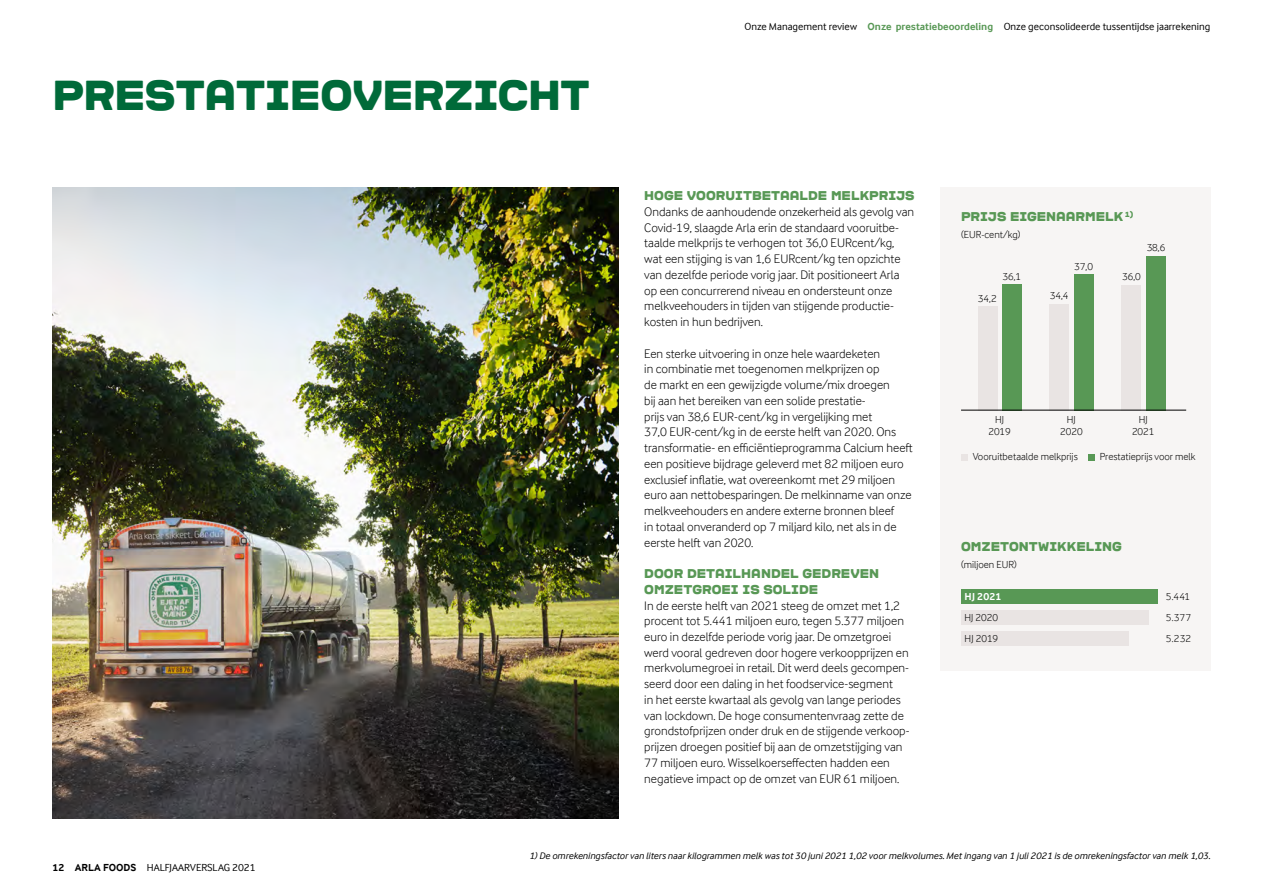
<style>
.page{position:relative;width:1263px;height:893px;background:#fff}
.page>*{position:absolute;margin:0;border:0;box-sizing:border-box;transform-origin:0 0}
.t1{font:42px "ARLASTRONG";letter-spacing:-.015em;color:#006a39}
.t2{font:300 12.75px/15.8px "Arla Inter Face";color:#000}
.t3{font:12.75px "ARLASTRONG";color:#589855}
.t4{font:300 10.5px/12px "Arla Inter Face";color:#000;text-align:center}
.t5{font:10.5px "Arla Inter Face";color:#000}
.t6{font:700 10.5px "Arla Inter Face";letter-spacing:.025em;color:#fff}
.t7{font:italic 9.75px "Arla Inter Face";color:#000}
.t8{font:7.5px "ARLASTRONG";color:#589855}
.s1{font-weight:700;color:#589855}
.s2{font-weight:700}
</style>
<div class="page">
<div style="left:940px;top:188px;width:270px;height:483px;background:#f7f5f4"></div>
<div style="left:1002px;top:284px;width:19px;height:126px;background:#589855"></div>
<div style="left:978px;top:306px;width:19px;height:104px;background:#e9e4e3"></div>
<div style="left:1074px;top:274px;width:19px;height:136px;background:#589855"></div>
<div style="left:1050px;top:304px;width:19px;height:106px;background:#e9e4e3"></div>
<div style="left:1146px;top:256px;width:19px;height:154px;background:#589855"></div>
<div style="left:1121px;top:285px;width:20px;height:125px;background:#e9e4e3"></div>
<hr style="left:961px;top:410px;width:225px;height:1px;background:#000">
<svg style="left:961px;top:454px;width:6px;height:6px"></svg>
<svg style="left:1088px;top:454px;width:6px;height:6px"></svg>
<div style="left:961px;top:589px;width:197px;height:14px;background:#589855"></div>
<div style="left:961px;top:610px;width:188px;height:15px;background:#e9e4e3"></div>
<div style="left:961px;top:631px;width:167px;height:15px;background:#e9e4e3"></div>
<img style="left:53px;top:188px;width:566px;height:631px">
<h1 class="t1" style="left:53px;top:74px;width:539px">PRESTATIEOVERZICHT</h1>
<p class="t5" style="left:744px;top:20px;width:467px">Onze Management review <span class="s1">Onze prestatiebeoordeling</span> Onze geconsolideerde tussentijdse jaarrekening</p>
<p class="t3" style="left:644px;top:189px;width:21px">HOGE</p>
<p class="t3" style="left:687px;top:189px;width:11px">VOORU</p>
<p class="t3" style="left:735px;top:189px;width:37px">ITBETAALDE</p>
<p class="t3" style="left:831px;top:189px;width:11px">MELK</p>
<p class="t3" style="left:869px;top:189px;width:37px">PRIJS</p>
<p class="t2" style="left:644px;top:203px;width:271px">Ondanks de aanhoudende onzekerheid als gevolg van Covid-19, slaagde Arla erin de standaard vooruitbe&shy;taalde melkprijs te verhogen tot 36,0 EURcent/kg, wat een stijging is van 1,6 EURcent/kg ten opzichte van dezelfde periode vorig jaar. Dit positioneert Arla op een concurrerend niveau en ondersteunt onze melkveehouders in tijden van stijgende productie&shy;kosten in hun bedrijven.</p>
<p class="t2" style="left:644px;top:345px;width:270px">Een sterke uitvoering in onze hele waardeketen<br>in combinatie met toegenomen melkprijzen op<br>de markt en een gewijzigde volume/mix droegen<br>bij aan het bereiken van een solide prestatie-<br>prijs van 38,6 EUR-cent/kg in vergelijking met<br>37,0 EUR-cent/kg in de eerste helft van 2020. Ons transformatie- en efficiëntieprogramma Calcium heeft een positieve bijdrage geleverd met 82 miljoen euro exclusief inflatie, wat overeenkomt met 29 miljoen euro aan nettobesparingen. De melkinname van onze melkveehouders en andere externe bronnen bleef<br>in totaal onveranderd op 7 miljard kilo, net als in de eerste helft van 2020.</p>
<p class="t3" style="left:644px;top:567px;width:14px">DOOR</p>
<p class="t3" style="left:687px;top:567px;width:11px">DETA</p>
<p class="t3" style="left:725px;top:567px;width:19px">ILHANDEL</p>
<p class="t3" style="left:802px;top:567px;width:11px">GEDREVEN</p>
<p class="t3" style="left:644px;top:583px;width:40px">OMZETGROE</p>
<p class="t3" style="left:731px;top:583px;width:43px">I IS SOL</p>
<p class="t3" style="left:791px;top:583px;width:18px">IDE</p>
<p class="t2" style="left:644px;top:597px;width:267px">In de eerste helft van 2021 steeg de omzet met 1,2 procent tot 5.441 miljoen euro, tegen 5.377 miljoen euro in dezelfde periode vorig jaar. De omzetgroei werd vooral gedreven door hogere verkoopprijzen en merkvolumegroei in retail. Dit werd deels gecompen&shy;seerd door een daling in het foodservice-segment<br>in het eerste kwartaal als gevolg van lange periodes van lockdown. De hoge consumentenvraag zette de grondstofprijzen onder druk en de stijgende verkoop&shy;prijzen droegen positief bij aan de omzetstijging van 77 miljoen euro. Wisselkoerseffecten hadden een negatieve impact op de omzet van EUR 61 miljoen.</p>
<p class="t3" style="left:961px;top:210px;width:77px">PRIJS EIGENAARMELK</p>
<p class="t8" style="left:1125px;top:210px;width:10px">1)</p>
<p class="t4" style="left:961px;top:229px;width:61px">(EUR-cent/kg)</p>
<p class="t4" style="left:1147px;top:242px;width:20px">38,6</p>
<p class="t4" style="left:1002px;top:270px;width:20px">36,1</p>
<p class="t4" style="left:978px;top:292px;width:20px">34,2</p>
<p class="t4" style="left:1074px;top:260px;width:20px">37,0</p>
<p class="t4" style="left:1050px;top:290px;width:20px">34,4</p>
<p class="t4" style="left:1122px;top:270px;width:20px">36,0</p>
<p class="t4" style="left:988px;top:413px;width:24px">HJ<br>2019</p>
<p class="t4" style="left:1060px;top:413px;width:24px">HJ<br>2020</p>
<p class="t4" style="left:1132px;top:413px;width:24px">HJ<br>2021</p>
<p class="t4" style="left:973px;top:451px;width:107px">Vooruitbetaalde melkprijs</p>
<p class="t4" style="left:1100px;top:451px;width:97px">Prestatieprijs voor melk</p>
<p class="t3" style="left:961px;top:540px;width:41px">OMZETONTW</p>
<p class="t3" style="left:1049px;top:540px;width:18px">IKKEL</p>
<p class="t3" style="left:1094px;top:540px;width:19px">ING</p>
<p class="t4" style="left:961px;top:559px;width:57px">(miljoen EUR)</p>
<p class="t6" style="left:964px;top:590px;width:38px">HJ 2021</p>
<p class="t4" style="left:964px;top:606px;width:35px;line-height:21.3px;text-align:left">HJ 2020<br>HJ 2019</p>
<p class="t4" style="left:1166px;top:585px;width:27px;line-height:21.3px;text-align:justify">5.441<br>5.377<br>5.232</p>
<p class="t5" style="left:53px;top:861px;width:204px"><span class="s2">12 ARLA FOODS</span> HALFJAARVERSLAG 2021</p>
<p class="t7" style="left:529px;top:850px;width:683px">1) De omrekeningsfactor van liters naar kilogrammen melk was tot 30 juni 2021 1,02 voor melkvolumes. Met ingang van 1 juli 2021 is de omrekeningsfactor van melk 1,03.</p>
</div>
